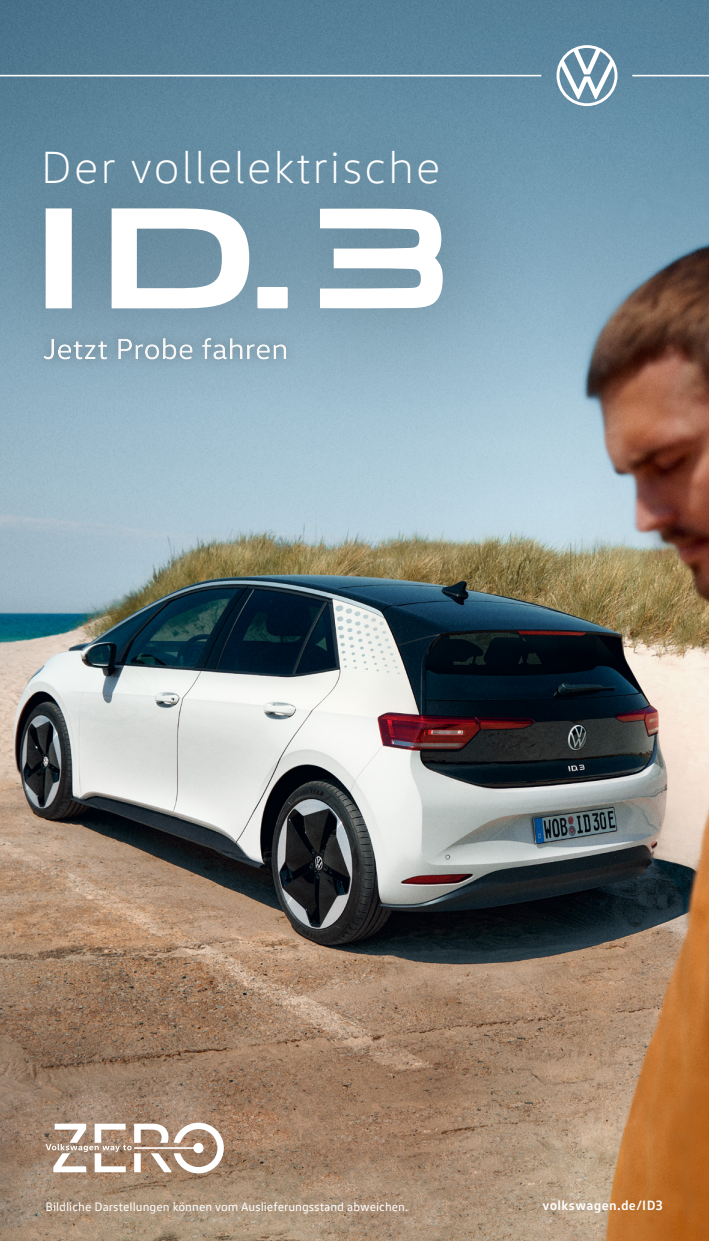
<style>
.page{position:relative;width:709px;height:1241px;background:#fff}
.page>*{position:absolute;margin:0;border:0;box-sizing:border-box;transform-origin:0 0}
.t1{font:300 46px "VW Head";letter-spacing:.05em;color:#fff}
.t2{font:700 13.75px "VW Text";letter-spacing:.025em;color:#fff}
.t3{font:12.5px "VW Text";color:#fff}
</style>
<div class="page">
<img style="left:2px;top:0;width:707px;height:1240px">
<svg style="left:46px;top:1122px;width:178px;height:51px"></svg>
<img style="left:2px;top:64px;width:537px;height:344px">
<img style="left:34px;top:327px;width:263px;height:42px">
<svg style="left:43px;top:352px;width:11px;height:7px"></svg>
<img style="left:58px;top:344px;width:13px;height:15px">
<img style="left:73px;top:341px;width:9px;height:18px">
<img style="left:85px;top:344px;width:11px;height:15px">
<img style="left:98px;top:341px;width:9px;height:18px">
<img style="left:118px;top:339px;width:14px;height:20px">
<img style="left:135px;top:344px;width:8px;height:15px">
<img style="left:145px;top:344px;width:14px;height:15px">
<img style="left:163px;top:338px;width:13px;height:21px">
<img style="left:179px;top:344px;width:14px;height:15px">
<img style="left:202px;top:338px;width:9px;height:21px">
<img style="left:213px;top:344px;width:14px;height:15px">
<img style="left:230px;top:338px;width:13px;height:21px">
<img style="left:247px;top:344px;width:23px;height:15px">
<img style="left:273px;top:344px;width:13px;height:15px">
<svg style="left:46px;top:208px;width:242px;height:100px"></svg>
<svg style="left:320px;top:208px;width:123px;height:100px"></svg>
<svg style="left:556px;top:45px;width:61px;height:61px"></svg>
<hr style="left:0;top:75px;width:541px;height:1px;background:#fff">
<hr style="left:632px;top:75px;width:77px;height:1px;background:#fff">
<svg style="left:0;top:0;width:2px;height:1241px;background:#8f9696"></svg>
<h1 class="t1" style="left:41px;top:140px;width:400px">Der vollelektrische</h1>
<p class="t3" style="left:46px;top:1202px;width:364px">Bildliche Darstellungen können vom Auslieferungsstand abweichen.</p>
<p class="t2" style="left:542px;top:1200px;width:122px">volkswagen.de/ID3</p>
</div>
